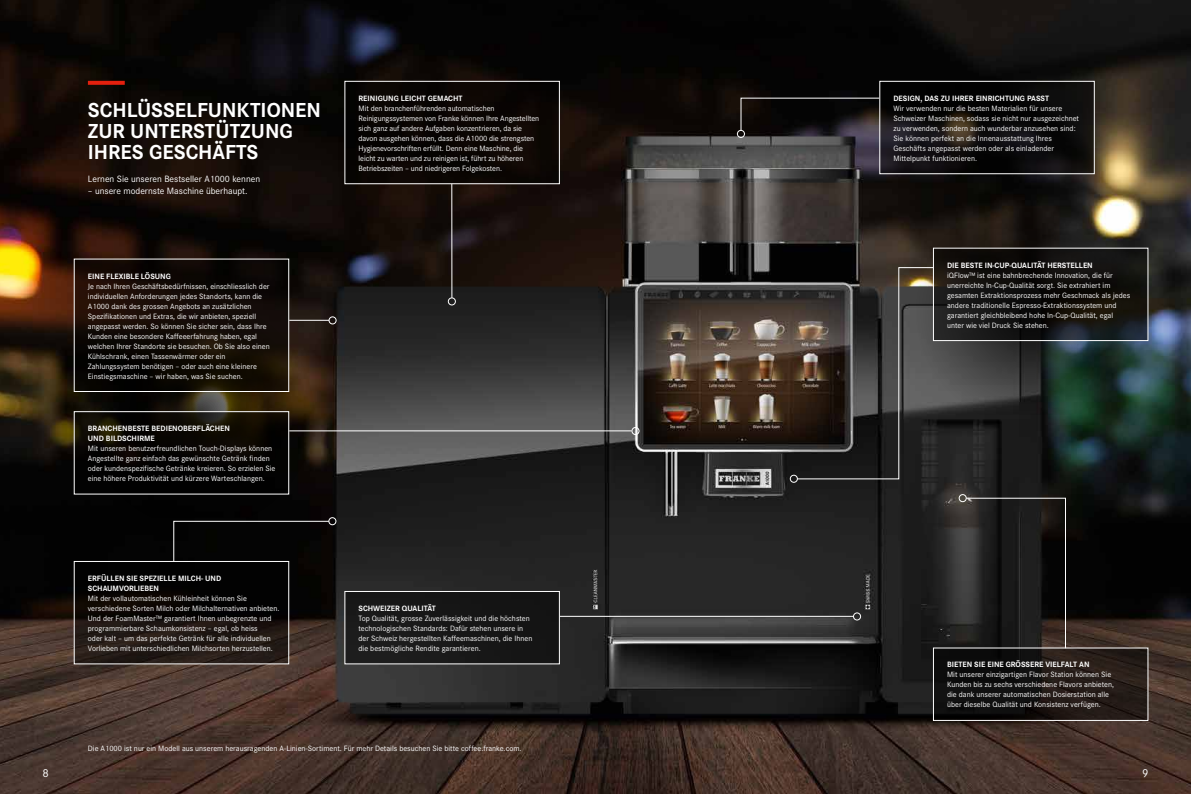
<style>
.page{position:relative;width:1191px;height:794px;background:#fff}
.page>*{position:absolute;margin:0;border:0;box-sizing:border-box;transform-origin:0 0}
.t1{font:700 21px/21px "Corporate S";color:#fff}
.t2{font:12px "Corporate S";color:#fff}
.t3{font:9.5px "Corporate S";color:#fff}
.t4{font:8px/10px "Corporate S";color:#fff}
.t5{font:700 8px/10px "Corporate S";color:#fff}
</style>
<div class="page">
<img style="left:0;top:0;width:1191px;height:794px">
<svg style="left:33px;top:311px;width:333px;height:206px;background:#241d15"></svg>
<svg style="left:863px;top:208px;width:328px;height:207px;background:#323836"></svg>
<svg style="left:88px;top:81px;width:37px;height:4px"></svg>
<hr style="left:451px;top:184px;width:1px;height:114px;background:#fff">
<hr style="left:560px;top:616px;width:293px;height:1px;background:#fff">
<hr style="left:289px;top:430px;width:342px;height:1px;background:#fff">
<hr style="left:289px;top:320px;width:40px;height:1px;background:#fff">
<svg style="left:796px;top:267px;width:138px;height:213px;background:#3b3734"></svg>
<svg style="left:740px;top:97px;width:139px;height:34px;background:#191616"></svg>
<svg style="left:965px;top:497px;width:101px;height:150px;background:#21201f"></svg>
<div style="left:448px;top:297px;width:8px;height:8px;border:1px solid #fff;border-radius:50%"></div>
<div style="left:853px;top:612px;width:8px;height:8px;border:1px solid #fff;border-radius:50%"></div>
<div style="left:631px;top:427px;width:8px;height:8px;border:1px solid #fff;border-radius:50%"></div>
<div style="left:328px;top:316px;width:8px;height:8px;border:1px solid #fff;border-radius:50%"></div>
<div style="left:790px;top:475px;width:8px;height:8px;border:1px solid #fff;border-radius:50%"></div>
<div style="left:737px;top:130px;width:8px;height:8px;border:1px solid #fff;border-radius:50%"></div>
<div style="left:958px;top:494px;width:8px;height:8px;border:1px solid #fff;border-radius:50%"></div>
<div style="left:74px;top:412px;width:215px;height:82px;background:#000"></div>
<div style="left:74px;top:411px;width:215px;height:83px;border:1px solid #fff"></div>
<svg style="left:76px;top:260px;width:211px;height:130px;background:#120a04"></svg>
<div style="left:74px;top:258px;width:215px;height:134px;border:1px solid #fff"></div>
<svg style="left:935px;top:649px;width:211px;height:70px;background:#191412"></svg>
<div style="left:933px;top:647px;width:215px;height:74px;border:1px solid #fff"></div>
<div style="left:345px;top:81px;width:214px;height:103px;background:#0a0503"></div>
<div style="left:344px;top:81px;width:216px;height:103px;border:1px solid #fff"></div>
<svg style="left:76px;top:563px;width:211px;height:99px;background:#110c0a"></svg>
<div style="left:345px;top:591px;width:214px;height:73px;background:#171717"></div>
<div style="left:344px;top:591px;width:216px;height:73px;border:1px solid #fff"></div>
<svg style="left:881px;top:83px;width:211px;height:89px;background:#0e0c0c"></svg>
<div style="left:879px;top:81px;width:215px;height:93px;border:1px solid #fff"></div>
<svg style="left:935px;top:250px;width:211px;height:89px;background:#131210"></svg>
<div style="left:933px;top:248px;width:215px;height:93px;border:1px solid #fff"></div>
<svg style="left:173px;top:520px;width:157px;height:42px;background:#100f0f"></svg>
<div style="left:328px;top:517px;width:8px;height:8px;border:1px solid #fff;border-radius:50%"></div>
<h1 class="t1" style="left:88px;top:98px;width:235px">SCHLÜSSELFUNKTIONEN<br>ZUR UNTERSTÜTZUNG<br>IHRES GESCHÄFTS</h1>
<p class="t3" style="left:88px;top:172px;width:174px">Lernen Sie unseren Bestseller A1000 kennen</p>
<p class="t3" style="left:88px;top:184px;width:161px">– unsere modernste Maschine überhaupt.</p>
<p class="t5" style="left:88px;top:270px;width:84px">EINE FLEXIBLE LÖSUNG</p>
<p class="t4" style="left:88px;top:280px;width:183px">Je nach Ihren Geschäftsbedürfnissen, einschliesslich der individuellen Anforderungen jedes Standorts, kann die A1000 dank des grossen Angebots an zusätzlichen Spezifikationen und Extras, die wir anbieten, speziell angepasst werden. So können Sie sicher sein, dass Ihre Kunden eine besondere Kaffeeerfahrung haben, egal welchen Ihrer Standorte sie besuchen. Ob Sie also einen Kühlschrank, einen Tassenwärmer oder ein Zahlungssystem benötigen – oder auch eine kleinere Einstiegsmaschine – wir haben, was Sie suchen.</p>
<p class="t5" style="left:88px;top:423px;width:144px">BRANCHENBESTE BEDIENOBERFLÄCHEN<br>UND BILDSCHIRME</p>
<p class="t4" style="left:88px;top:443px;width:189px">Mit unseren benutzerfreundlichen Touch-Displays können Angestellte ganz einfach das gewünschte Getränk finden oder kundenspezifische Getränke kreieren. So erzielen Sie eine höhere Produktivität und kürzere Warteschlangen.</p>
<p class="t5" style="left:88px;top:572px;width:135px">ERFÜLLEN SIE SPEZIELLE MILCH- UND<br>SCHAUMVORLIEBEN</p>
<p class="t4" style="left:88px;top:592px;width:193px">Mit der vollautomatischen Kühleinheit können Sie verschiedene Sorten Milch oder Milchalternativen anbieten.<br>Und der FoamMaster™ garantiert Ihnen unbegrenzte und programmierbare Schaumkonsistenz – egal, ob heiss<br>oder kalt – um das perfekte Getränk für alle individuellen Vorlieben mit unterschiedlichen Milchsorten herzustellen.</p>
<p class="t5" style="left:358px;top:92px;width:105px">REINIGUNG LEICHT GEMACHT</p>
<p class="t4" style="left:358px;top:102px;width:182px">Mit den branchenführenden automatischen Reinigungssystemen von Franke können Ihre Angestellten sich ganz auf andere Aufgaben konzentrieren, da sie davon ausgehen können, dass die A1000 die strengsten Hygienevorschriften erfüllt. Denn eine Maschine, die leicht zu warten und zu reinigen ist, führt zu höheren Betriebszeiten – und niedrigeren Folgekosten.</p>
<p class="t5" style="left:358px;top:602px;width:79px">SCHWEIZER QUALITÄT</p>
<p class="t4" style="left:358px;top:612px;width:175px">Top Qualität, grosse Zuverlässigkeit und die höchsten technologischen Standards: Dafür stehen unsere in der Schweiz hergestellten Kaffeemaschinen, die Ihnen die bestmögliche Rendite garantieren.</p>
<p class="t4" style="left:88px;top:743px;width:435px">Die A1000 ist nur ein Modell aus unserem herausragenden A-Linien-Sortiment. Für mehr Details besuchen Sie bitte coffee.franke.com.</p>
<p class="t5" style="left:893px;top:92px;width:157px">DESIGN, DAS ZU IHRER EINRICHTUNG PASST</p>
<p class="t4" style="left:893px;top:102px;width:187px">Wir verwenden nur die besten Materialien für unsere Schweizer Maschinen, sodass sie nicht nur ausgezeichnet zu verwenden, sondern auch wunderbar anzusehen sind:<br>Sie können perfekt an die Innenausstattung Ihres Geschäfts angepasst werden oder als einladender Mittelpunkt funktionieren.</p>
<p class="t5" style="left:947px;top:259px;width:147px">DIE BESTE IN-CUP-QUALITÄT HERSTELLEN</p>
<p class="t4" style="left:947px;top:269px;width:185px">iQFlow™ ist eine bahnbrechende Innovation, die für unerreichte In-Cup-Qualität sorgt. Sie extrahiert im gesamten Extraktionsprozess mehr Geschmack als jedes andere traditionelle Espresso-Extraktionssystem und garantiert gleichbleibend hohe In-Cup-Qualität, egal unter wie viel Druck Sie stehen.</p>
<p class="t5" style="left:947px;top:659px;width:144px">BIETEN SIE EINE GRÖSSERE VIELFALT AN</p>
<p class="t4" style="left:947px;top:669px;width:168px">Mit unserer einzigartigen Flavor Station können Sie Kunden bis zu sechs verschiedene Flavors anbieten, die dank unserer automatischen Dosierstation alle über dieselbe Qualität und Konsistenz verfügen.</p>
<h2 class="t2" style="left:43px;top:764px;width:8px">8</h2>
<h2 class="t2" style="left:1142px;top:764px;width:8px">9</h2>
</div>
